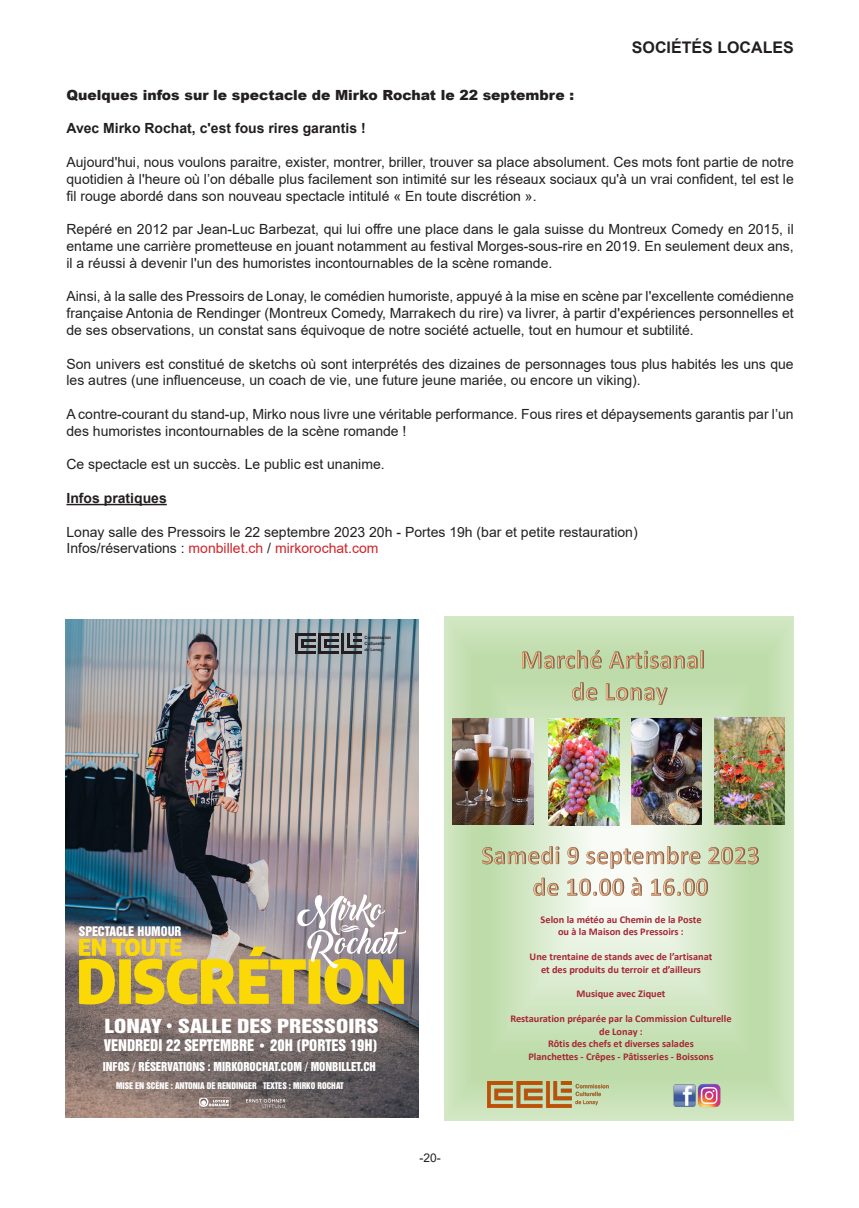
<style>
.page{position:relative;width:859px;height:1208px;background:#fff}
.page>*{position:absolute;margin:0;border:0;box-sizing:border-box;transform-origin:0 0}
.t1{font:17.7px "Swiss 921 BT Regular A";color:#fff;scale:1.25 1}
.t2{font:700 16px "Arial";color:#231f20}
.t3{font:14.6px "Swiss 921 BT Regular A";color:#fff}
.texte_1{font:14px/16.8px "Arial";color:#231f20;text-align:justify}
.texte_1-2{font:900 14px "Arial";color:#231f20}
.texte_1-3{font:700 14px "Arial";color:#231f20}
.texte_1-4{font:14px "Arial";color:#d1232a}
.t4{font:12px "Swiss 921 BT Regular A";color:#fff}
.t5{font:12px "Arial";color:#231f20}
.t6{font:11.2px "Swiss 921 BT Regular A";color:#fff}
.t7{font:700 10.3px/12.4px "Calibri";color:#a62635;text-align:center}
.t8{font:8.4px "Swiss 921 BT Regular A";color:#fff}
.t9{font:700 4.4px/5.8px "Arial";color:#231f20}
.t10{font:700 4.1px "Arial";color:#231f20}
.s1{color:#231f20}
.s2{font-size:16.8px}
</style>
<div class="page">
<img style="left:65px;top:619px;width:353px;height:498px">
<svg style="left:199px;top:1097px;width:31px;height:11px"></svg>
<svg style="left:246px;top:1098px;width:39px;height:10px"></svg>
<img style="left:79px;top:894px;width:327px;height:110px">
<hr style="left:341px;top:633px;width:3px;height:21px;background:#231f20">
<hr style="left:347px;top:633px;width:3px;height:15px;background:#231f20">
<hr style="left:347px;top:645px;width:15px;height:3px;background:#231f20">
<svg style="left:353px;top:633px;width:9px;height:9px"></svg>
<hr style="left:341px;top:651px;width:21px;height:3px;background:#231f20">
<hr style="left:318px;top:633px;width:21px;height:3px;background:#231f20">
<hr style="left:318px;top:651px;width:21px;height:3px;background:#231f20">
<hr style="left:318px;top:633px;width:3px;height:21px;background:#231f20">
<hr style="left:324px;top:639px;width:15px;height:3px;background:#231f20">
<hr style="left:324px;top:645px;width:15px;height:3px;background:#231f20">
<hr style="left:295px;top:633px;width:20px;height:3px;background:#231f20">
<hr style="left:295px;top:651px;width:20px;height:3px;background:#231f20">
<hr style="left:295px;top:633px;width:3px;height:21px;background:#231f20">
<hr style="left:301px;top:639px;width:14px;height:3px;background:#231f20">
<hr style="left:301px;top:645px;width:14px;height:3px;background:#231f20">
<svg style="left:445px;top:616px;width:349px;height:504px;background:#cce3bc"></svg>
<img style="left:453px;top:718px;width:80px;height:106px">
<img style="left:548px;top:719px;width:71px;height:106px">
<img style="left:632px;top:719px;width:70px;height:105px">
<img style="left:714px;top:717px;width:71px;height:107px">
<img style="left:522px;top:651px;width:181px;height:53px">
<img style="left:483px;top:846px;width:276px;height:49px">
<img style="left:487px;top:1081px;width:121px;height:26px">
<img style="left:670px;top:1080px;width:52px;height:30px">
<hr style="left:66px;top:504px;width:101px;height:1px;background:#231f20">
<p class="t2" style="left:632px;top:36px;width:163px">SOCIÉTÉS LOCALES</p>
<p class="texte_1-2" style="left:66px;top:85px;width:509px">Quelques infos sur le spectacle de Mirko Rochat le 22 septembre :</p>
<p class="texte_1-3" style="left:66px;top:119px;width:301px">Avec Mirko Rochat, c'est fous rires garantis !</p>
<p class="texte_1" style="left:66px;top:153px;width:729px">Aujourd'hui, nous voulons paraitre, exister, montrer, briller, trouver sa place absolument. Ces mots font partie de notre quotidien à l'heure où l’on déballe plus facilement son intimité sur les réseaux sociaux qu'à un vrai confident, tel est le fil rouge abordé dans son nouveau spectacle intitulé « En toute discrétion ».</p>
<p class="texte_1" style="left:66px;top:221px;width:729px">Repéré en 2012 par Jean-Luc Barbezat, qui lui offre une place dans le gala suisse du Montreux Comedy en 2015, il entame une carrière prometteuse en jouant notamment au festival Morges-sous-rire en 2019. En seulement deux ans, il a réussi à devenir l'un des humoristes incontournables de la scène romande.</p>
<p class="texte_1" style="left:66px;top:288px;width:729px">Ainsi, à la salle des Pressoirs de Lonay, le comédien humoriste, appuyé à la mise en scène par l'excellente comédienne française Antonia de Rendinger (Montreux Comedy, Marrakech du rire) va livrer, à partir d'expériences personnelles et de ses observations, un constat sans équivoque de notre société actuelle, tout en humour et subtilité.</p>
<p class="texte_1" style="left:66px;top:355px;width:729px">Son univers est constitué de sketchs où sont interprétés des dizaines de personnages tous plus habités les uns que les autres (une influenceuse, un coach de vie, une future jeune mariée, ou encore un viking).</p>
<p class="texte_1" style="left:66px;top:405px;width:729px">A contre-courant du stand-up, Mirko nous livre une véritable performance. Fous rires et dépaysements garantis par l’un des humoristes incontournables de la scène romande !</p>
<p class="texte_1" style="left:66px;top:456px;width:320px">Ce spectacle est un succès. Le public est unanime.</p>
<p class="texte_1-3" style="left:66px;top:488px;width:102px">Infos pratiques</p>
<p class="texte_1" style="left:66px;top:523px;width:573px">Lonay salle des Pressoirs le 22 septembre 2023 20h - Portes 19h (bar et petite restauration)</p>
<p class="texte_1-4" style="left:66px;top:539px;width:313px"><span class="s1">Infos/réservations :</span> monbillet.ch <span class="s1">/</span> mirkorochat.com</p>
<p class="t9" style="left:364px;top:634px;width:28px">Commission<br>Culturelle</p>
<p class="t10" style="left:364px;top:646px;width:19px">de Lonay</p>
<p class="t4" style="left:79px;top:923px;width:104px">SPECTACLE HUMOUR</p>
<p class="t1" style="left:105px;top:1014px;width:70px">LONAY S</p>
<p class="t1" style="left:164px;top:1014px;width:173px"><span class="s2">•</span> ALLE DES PRESSOIRS</p>
<p class="t3" style="left:104px;top:1036px;width:275px">VENDREDI 22 SEPTEMBRE • 20H (PORTES 19H)</p>
<p class="t8" style="left:116px;top:1080px;width:229px">MISE EN SCÈNE : ANTONIA DE RENDINGER TEXTES : MIRKO ROCHAT</p>
<p class="t6" style="left:103px;top:1059px;width:275px">INFOS / RÉSERVATIONS : MIRKOROCHAT.COM / MONBILLET.CH</p>
<p class="t5" style="left:419px;top:1149px;width:23px">-20-</p>
<p class="t7" style="left:541px;top:913px;width:162px">Selon la météo au Chemin de la Poste ou à la Maison des Pressoirs :</p>
<p class="t7" style="left:530px;top:950px;width:184px">Une trentaine de stands avec de l’artisanat et des produits du terroir et d’ailleurs</p>
<p class="t7" style="left:577px;top:987px;width:90px">Musique avec Ziquet</p>
<p class="t7" style="left:510px;top:1012px;width:223px">Restauration préparée par la Commission Culturelle de Lonay :<br>Rôtis des chefs et diverses salades<br>Planchettes - Crêpes - Pâtisseries - Boissons</p>
</div>
